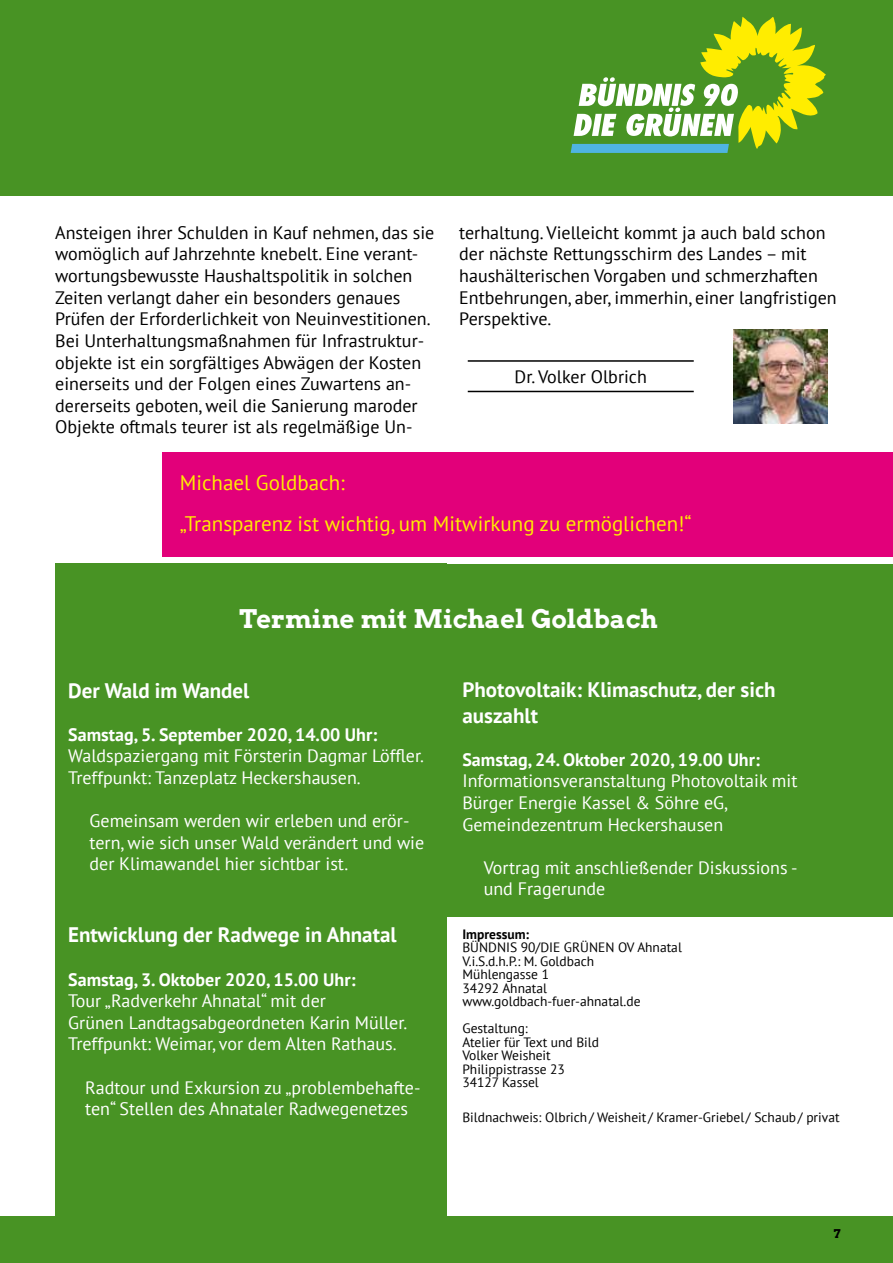
<style>
.page{position:relative;width:893px;height:1263px;background:#fff}
.page>*{position:absolute;margin:0;border:0;box-sizing:border-box;transform-origin:0 0}
.t1{font:25.5px "Arvo Gr 00 F Cn";color:#fff}
.t2{font:700 21px/25.2px "PT Sans";color:#fff}
.t3{font:21px/40.2px "PT Sans";color:#ffed00}
.t4{font:18px/21.6px "PT Sans";color:#000}
.t5{font:18px/21.6px "PT Sans";color:#fff}
.t6{font:700 18px "PT Sans";color:#fff}
.t7{font:13.5px/13.5px "PT Sans";color:#000}
.t8{font:700 13.5px "PT Sans";color:#000}
.t9{font:12px "Arvo Gr 00 F Cn";color:#000}
</style>
<div class="page">
<div style="left:0;top:0;width:893px;height:196px;background:#489324"></div>
<div style="left:0;top:1216px;width:893px;height:47px;background:#489324"></div>
<svg style="left:571px;top:17px;width:255px;height:136px"></svg>
<img style="left:733px;top:329px;width:94px;height:94px">
<hr style="left:468px;top:360px;width:226px;height:2px;background:#000">
<hr style="left:468px;top:391px;width:226px;height:1px;background:#000">
<div style="left:55px;top:564px;width:391px;height:699px;background:#489324"></div>
<div style="left:163px;top:452px;width:730px;height:105px;background:#e2007a"></div>
<div style="left:424px;top:564px;width:469px;height:352px;background:#489324"></div>
<p class="t4" style="left:55px;top:221px;width:381px">Ansteigen ihrer Schulden in Kauf nehmen, das sie womöglich auf Jahrzehnte knebelt. Eine verant&shy;wortungsbewusste Haushaltspolitik in solchen Zeiten verlangt daher ein besonders genaues Prüfen der Erforderlichkeit von Neuinvestitionen.<br>Bei Unterhaltungsmaßnahmen für Infrastruktur&shy;objekte ist ein sorgfältiges Abwägen der Kosten einerseits und der Folgen eines Zuwartens an&shy;dererseits geboten, weil die Sanierung maroder Objekte oftmals teurer ist als regelmäßige Un-</p>
<p class="t4" style="left:459px;top:221px;width:379px">terhaltung. Vielleicht kommt ja auch bald schon der nächste Rettungsschirm des Landes – mit haushälterischen Vorgaben und schmerzhaften Entbehrungen, aber, immerhin, einer langfristigen Perspektive.</p>
<p class="t4" style="left:515px;top:365px;width:134px">Dr. Volker Olbrich</p>
<p class="t3" style="left:180px;top:462px;width:513px">Michael Goldbach:<br>„Transparenz ist wichtig, um Mitwirkung zu ermöglichen!“</p>
<h1 class="t1" style="left:239px;top:601px;width:420px">Termine mit Michael Goldbach</h1>
<p class="t2" style="left:68px;top:677px;width:183px">Der Wald im Wandel</p>
<p class="t6" style="left:68px;top:722px;width:310px">Samstag, 5. September 2020, 14.00 Uhr:</p>
<p class="t5" style="left:68px;top:745px;width:357px">Waldspaziergang mit Försterin Dagmar Löffler.<br>Treffpunkt: Tanzeplatz Heckershausen.</p>
<p class="t5" style="left:90px;top:810px;width:336px">Gemeinsam werden wir erleben und erör&shy;tern, wie sich unser Wald verändert und wie der Klimawandel hier sichtbar ist.</p>
<p class="t2" style="left:68px;top:922px;width:330px">Entwicklung der Radwege in Ahnatal</p>
<p class="t6" style="left:68px;top:967px;width:289px">Samstag, 3. Oktober 2020, 15.00 Uhr:</p>
<p class="t5" style="left:68px;top:990px;width:341px">Tour „Radverkehr Ahnatal“ mit der<br>Grünen Landtagsabgeordneten Karin Müller.<br>Treffpunkt: Weimar, vor dem Alten Rathaus.</p>
<p class="t5" style="left:85px;top:1076px;width:337px">Radtour und Exkursion zu „problembehafte&shy;ten“ Stellen des Ahnataler Radwegenetzes</p>
<p class="t2" style="left:462px;top:677px;width:315px">Photovoltaik: Klimaschutz, der sich auszahlt</p>
<p class="t6" style="left:462px;top:747px;width:299px">Samstag, 24. Oktober 2020, 19.00 Uhr:</p>
<p class="t5" style="left:462px;top:770px;width:336px">Informationsveranstaltung Photovoltaik mit<br>Bürger Energie Kassel &amp; Söhre eG,<br>Gemeindezentrum Heckershausen</p>
<p class="t5" style="left:484px;top:856px;width:315px">Vortrag mit anschließender Diskussions - und Fragerunde</p>
<p class="t8" style="left:462px;top:925px;width:68px">Impressum:</p>
<p class="t7" style="left:462px;top:940px;width:221px">BÜNDNIS 90/DIE GRÜNEN OV Ahnatal<br>V.i.S.d.h.P.: M. Goldbach<br>Mühlengasse 1<br>34292 Ahnatal www.goldbach-fuer-ahnatal.de</p>
<p class="t7" style="left:462px;top:1021px;width:138px">Gestaltung:<br>Atelier für Text und Bild<br>Volker Weisheit<br>Philippistrasse 23<br>34127 Kassel</p>
<p class="t7" style="left:462px;top:1111px;width:379px">Bildnachweis: Olbrich/ Weisheit/ Kramer-Griebel/ Schaub/ privat</p>
<p class="t9" style="left:834px;top:1225px;width:8px">7</p>
</div>
